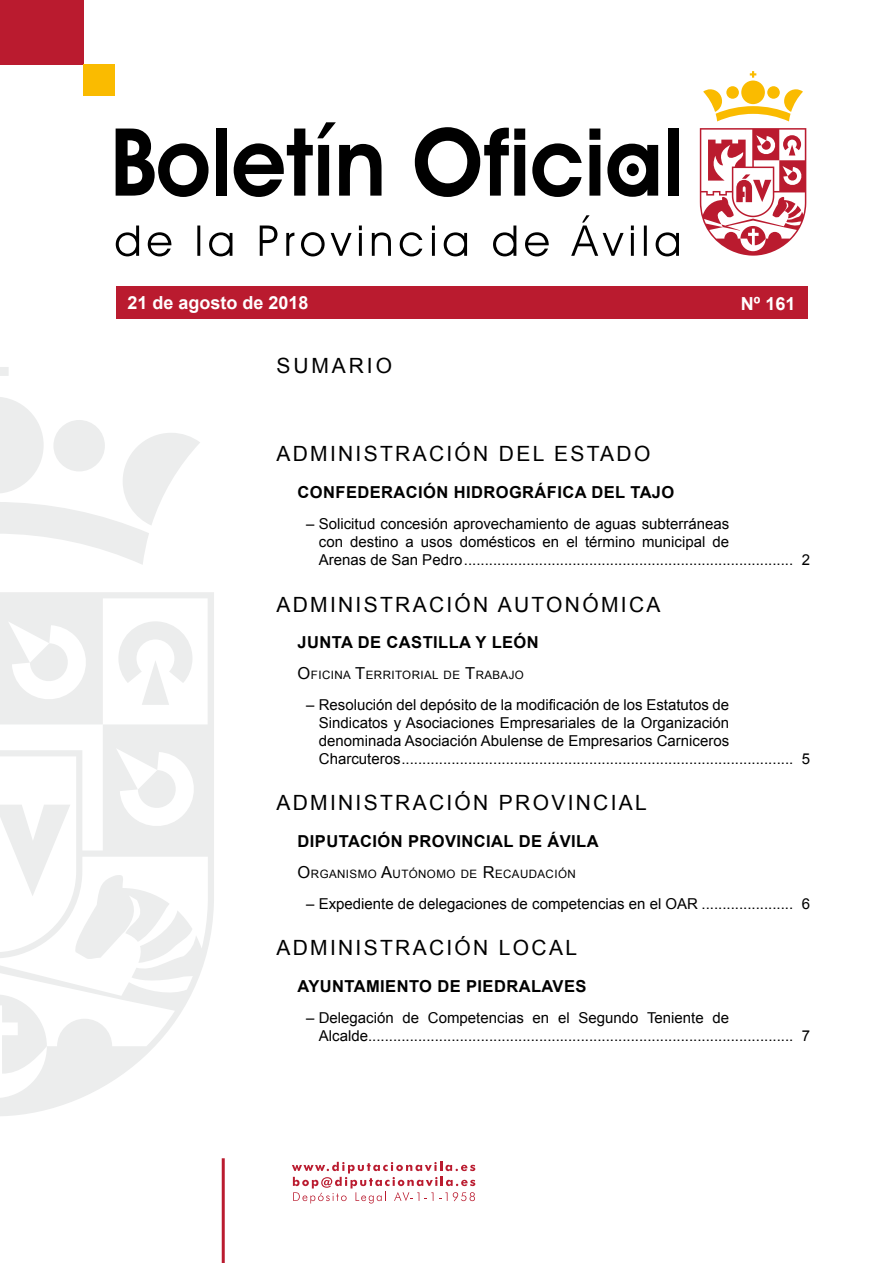
<style>
.page{position:relative;width:893px;height:1263px;background:#fff}
.page>*{position:absolute;margin:0;border:0;box-sizing:border-box;transform-origin:0 0}
.t1{font:21px "Arial";letter-spacing:.11em;color:#000}
.t2{font:21px "Arial";letter-spacing:.14em;color:#000}
.t3{font:700 18px "Arial";color:#fff}
.t4{font:700 16.5px "Arial";letter-spacing:.025em;color:#000}
.t5{font:15px/18px "Arial";color:#000}
.t6{font:11.55px "Arial";letter-spacing:.035em;color:#000}
.s1{font-size:16.5px}
</style>
<div class="page">
<div style="left:117px;top:287px;width:691px;height:32px;background:#ba1b2f"></div>
<svg style="left:116px;top:225px;width:23px;height:31px"></svg>
<svg style="left:148px;top:232px;width:23px;height:24px"></svg>
<hr style="left:197px;top:225px;width:3px;height:31px;background:#000">
<svg style="left:209px;top:232px;width:23px;height:24px"></svg>
<svg style="left:260px;top:225px;width:17px;height:31px"></svg>
<svg style="left:286px;top:233px;width:8px;height:23px"></svg>
<svg style="left:301px;top:232px;width:24px;height:24px"></svg>
<svg style="left:331px;top:233px;width:21px;height:23px"></svg>
<hr style="left:359px;top:233px;width:3px;height:23px;background:#000">
<svg style="left:359px;top:225px;width:3px;height:5px"></svg>
<svg style="left:372px;top:232px;width:19px;height:24px"></svg>
<svg style="left:400px;top:232px;width:22px;height:24px"></svg>
<hr style="left:432px;top:233px;width:3px;height:23px;background:#000">
<svg style="left:432px;top:225px;width:3px;height:5px"></svg>
<svg style="left:444px;top:232px;width:23px;height:24px"></svg>
<svg style="left:493px;top:225px;width:23px;height:31px"></svg>
<svg style="left:525px;top:232px;width:24px;height:24px"></svg>
<svg style="left:571px;top:215px;width:53px;height:41px"></svg>
<hr style="left:631px;top:233px;width:3px;height:23px;background:#000">
<svg style="left:631px;top:225px;width:3px;height:5px"></svg>
<hr style="left:644px;top:225px;width:3px;height:31px;background:#000">
<svg style="left:656px;top:232px;width:23px;height:24px"></svg>
<svg style="left:116px;top:129px;width:93px;height:68px"></svg>
<div style="left:216px;top:129px;width:11px;height:67px;background:#000"></div>
<svg style="left:234px;top:122px;width:147px;height:75px"></svg>
<svg style="left:415px;top:127px;width:110px;height:70px"></svg>
<svg style="left:532px;top:143px;width:50px;height:54px"></svg>
<svg style="left:589px;top:129px;width:11px;height:67px"></svg>
<svg style="left:607px;top:144px;width:51px;height:53px"></svg>
<div style="left:668px;top:129px;width:11px;height:67px;background:#000"></div>
<div style="left:627px;top:163px;width:12px;height:13px;background:#000;border-radius:50%"></div>
<div style="left:741px;top:81px;width:24px;height:23px;background:#fabb00;border-radius:50%"></div>
<svg style="left:726px;top:86px;width:13px;height:13px"></svg>
<svg style="left:767px;top:86px;width:13px;height:13px"></svg>
<svg style="left:750px;top:71px;width:6px;height:7px"></svg>
<svg style="left:703px;top:89px;width:100px;height:32px"></svg>
<svg style="left:700px;top:128px;width:106px;height:128px"></svg>
<div style="left:0;top:0;width:83px;height:64px;background:#ba1b2f"></div>
<div style="left:83px;top:64px;width:32px;height:32px;background:#fabb00"></div>
<hr style="left:222px;top:1158px;width:3px;height:105px;background:#ba1b2f">
<svg style="left:0;top:367px;width:9px;height:9px"></svg>
<svg style="left:0;top:397px;width:200px;height:168px"></svg>
<svg style="left:0;top:592px;width:214px;height:524px"></svg>
<svg style="left:30px;top:643px;width:40px;height:40px"></svg>
<svg style="left:118px;top:621px;width:74px;height:84px"></svg>
<svg style="left:0;top:994px;width:47px;height:80px"></svg>
<svg style="left:0;top:770px;width:192px;height:193px"></svg>
<svg style="left:292px;top:1162px;width:183px;height:41px"></svg>
<p class="t3" style="left:128px;top:291px;width:183px">21 de agosto de 2018</p>
<p class="t3" style="left:741px;top:292px;width:56px">Nº 161</p>
<h1 class="t2" style="left:276px;top:351px;width:117px">SUMARIO</h1>
<h1 class="t1" style="left:276px;top:440px;width:375px">ADMINISTRACIÓN DEL ESTADO</h1>
<p class="t4" style="left:298px;top:481px;width:378px">CONFEDERACIÓN HIDROGRÁFICA DEL TAJO</p>
<p class="t5" style="left:319px;top:515px;width:493px;text-indent:-13px">– Solicitud concesión aprovechamiento de aguas subterráneas<br>con destino a usos domésticos en el término municipal de<br>Arenas de San Pedro............................................................................... 2</p>
<h1 class="t1" style="left:276px;top:590px;width:386px">ADMINISTRACIÓN AUTONÓMICA</h1>
<p class="t4" style="left:298px;top:631px;width:243px">JUNTA DE CASTILLA Y LEÓN</p>
<p class="t6" style="left:298px;top:667px;width:227px"><span class="s1">O</span>FICINA <span class="s1">T</span>ERRITORIAL DE <span class="s1">T</span>RABAJO</p>
<p class="t5" style="left:319px;top:696px;width:493px;text-indent:-13px">– Resolución del depósito de la modificación de los Estatutos de<br>Sindicatos y Asociaciones Empresariales de la Organización denominada Asociación Abulense de Empresarios Carniceros Charcuteros.............................................................................................. 5</p>
<h1 class="t1" style="left:276px;top:789px;width:372px">ADMINISTRACIÓN PROVINCIAL</h1>
<p class="t4" style="left:298px;top:830px;width:303px">DIPUTACIÓN PROVINCIAL DE ÁVILA</p>
<p class="t6" style="left:298px;top:866px;width:280px"><span class="s1">O</span>RGANISMO <span class="s1">A</span>UTÓNOMO DE <span class="s1">R</span>ECAUDACIÓN</p>
<p class="t5" style="left:306px;top:894px;width:505px">– Expediente de delegaciones de competencias en el OAR ...................... 6</p>
<h1 class="t1" style="left:276px;top:934px;width:302px">ADMINISTRACIÓN LOCAL</h1>
<p class="t4" style="left:298px;top:975px;width:290px">AYUNTAMIENTO DE PIEDRALAVES</p>
<p class="t5" style="left:319px;top:1008px;width:493px;text-indent:-13px">– Delegación de Competencias en el Segundo Teniente de<br>Alcalde...................................................................................................... 7</p>
</div>
